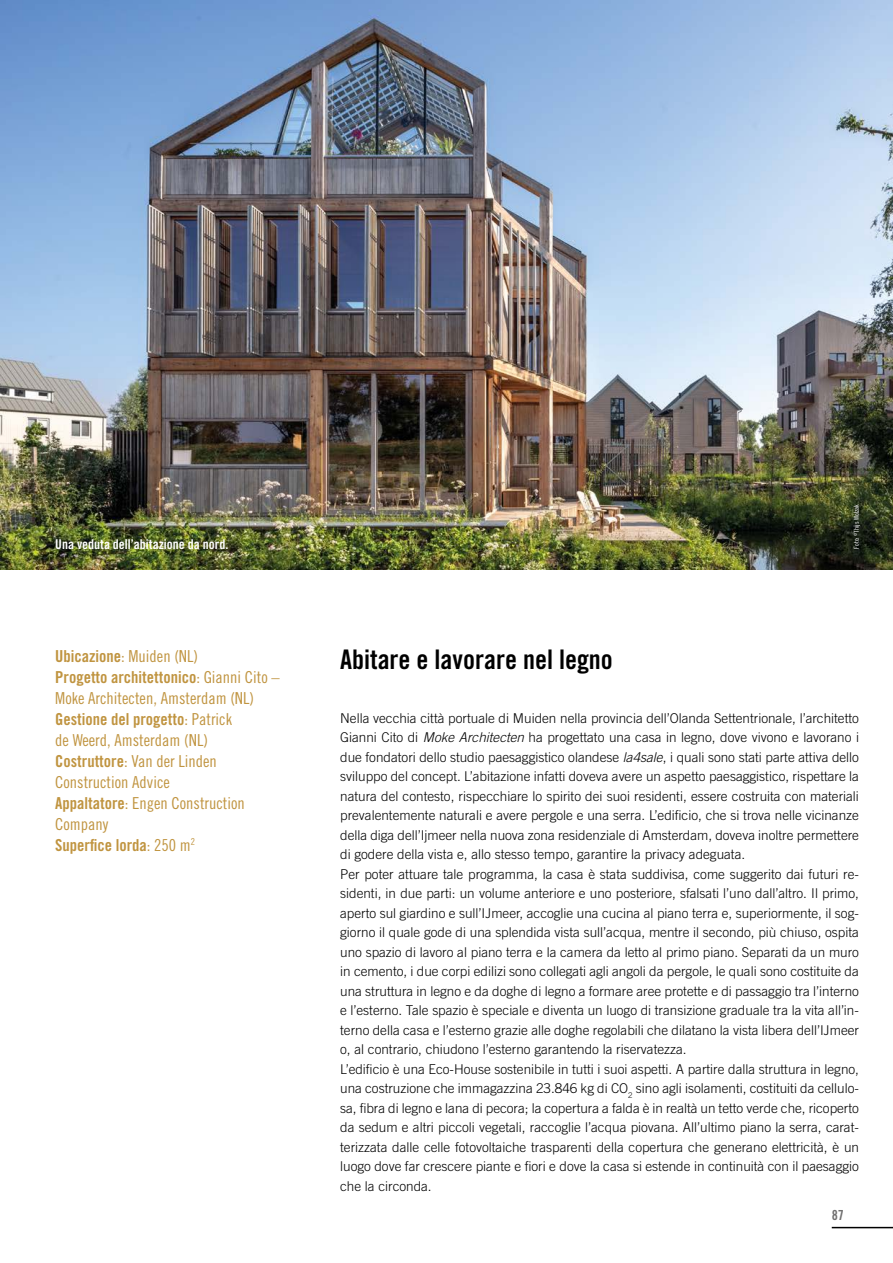
<style>
.page{position:relative;width:893px;height:1263px;background:#fff}
.page>*{position:absolute;margin:0;border:0;box-sizing:border-box;transform-origin:0 0}
.t1{font:27px "Trade Gothic LT Std Bd Cn 20";color:#000}
.t2{font:16.5px/21px "Trade Gothic LT Std Cn 18";color:#c09440}
.t3{font:16.5px "Trade Gothic LT Std Bd Cn 20";color:#c09440}
.t4{font:13.8px "Trade Gothic LT Std Bd Cn 20";color:#706f6f}
.t5{font:300 13.5px/19.5px "Trade Gothic LT Std";color:#000}
.t6{font:13.5px "Trade Gothic LT Std Bd Cn 20";color:#fff}
.t7{font:6.75px "Trade Gothic LT Std Cn 18";color:#fff}
.s1{font-family:"Trade Gothic LT Std Bd Cn 20"}
.s2{font-family:"Trade Gothic LT Std Cn 18"}
.s3{font-style:italic}
</style>
<div class="page">
<hr style="left:832px;top:1227px;width:61px;height:1px;background:#000">
<img style="left:0;top:0;width:893px;height:570px">
<p class="t6" style="left:55px;top:535px;width:175px">Una veduta dell’abitazione da nord.</p>
<p class="t2" style="left:55px;top:645px;width:144px"><span class="s1">Ubicazione</span>: Muiden (NL)</p>
<p class="t3" style="left:55px;top:667px;width:226px">Progetto architettonico<span class="s2">: Gianni Cito –</span></p>
<p class="t2" style="left:55px;top:687px;width:200px">Moke Architecten, Amsterdam (NL)</p>
<p class="t3" style="left:55px;top:709px;width:178px">Gestione del progetto<span class="s2">: Patrick</span></p>
<p class="t2" style="left:55px;top:729px;width:191px">de Weerd, Amsterdam (NL)<br><span class="s1">Costruttore</span>: Van der Linden<br>Construction Advice<br><span class="s1">Appaltatore</span>: Engen Construction<br>Company</p>
<p class="t3" style="left:55px;top:835px;width:141px">Superfice lorda<span class="s2">: 250 m</span><sup>2</sup></p>
<p class="t7" style="left:852px;top:549px;width:46px;rotate:-90deg">Foto: <sup>©</sup>Thijs Wolzak</p>
<h1 class="t1" style="left:340px;top:643px;width:274px">Abitare e lavorare nel legno</h1>
<p class="t5" style="left:340px;top:708px;width:520px">Nella vecchia città portuale di Muiden nella provincia dell’Olanda Settentrionale, l’architetto Gianni Cito di <span class="s3">Moke Architecten</span> ha progettato una casa in legno, dove vivono e lavorano i due fondatori dello studio paesaggistico olandese <span class="s3">la4sale</span>, i quali sono stati parte attiva dello sviluppo del concept. L’abitazione infatti doveva avere un aspetto paesaggistico, rispettare la natura del contesto, rispecchiare lo spirito dei suoi residenti, essere costruita con materiali prevalentemente naturali e avere pergole e una serra. L’edificio, che si trova nelle vicinanze della diga dell’Ijmeer nella nuova zona residenziale di Amsterdam, doveva inoltre permettere di godere della vista e, allo stesso tempo, garantire la privacy adeguata.<br>Per poter attuare tale programma, la casa è stata suddivisa, come suggerito dai futuri re&shy;sidenti, in due parti: un volume anteriore e uno posteriore, sfalsati l’uno dall’altro. Il primo, aperto sul giardino e sull’IJmeer, accoglie una cucina al piano terra e, superiormente, il sog&shy;giorno il quale gode di una splendida vista sull’acqua, mentre il secondo, più chiuso, ospita uno spazio di lavoro al piano terra e la camera da letto al primo piano. Separati da un muro in cemento, i due corpi edilizi sono collegati agli angoli da pergole, le quali sono costituite da una struttura in legno e da doghe di legno a formare aree protette e di passaggio tra l’interno e l’esterno. Tale spazio è speciale e diventa un luogo di transizione graduale tra la vita all’in&shy;terno della casa e l’esterno grazie alle doghe regolabili che dilatano la vista libera dell’IJmeer o, al contrario, chiudono l’esterno garantendo la riservatezza.<br>L’edificio è una Eco-House sostenibile in tutti i suoi aspetti. A partire dalla struttura in legno, una costruzione che immagazzina 23.846 kg di CO<sub>2</sub> sino agli isolamenti, costituiti da cellulo&shy;sa, fibra di legno e lana di pecora; la copertura a falda è in realtà un tetto verde che, ricoperto da sedum e altri piccoli vegetali, raccoglie l’acqua piovana. All’ultimo piano la serra, carat&shy;terizzata dalle celle fotovoltaiche trasparenti della copertura che generano elettricità, è un luogo dove far crescere piante e fiori e dove la casa si estende in continuità con il paesaggio che la circonda.</p>
<p class="t4" style="left:832px;top:1206px;width:14px">87</p>
</div>
